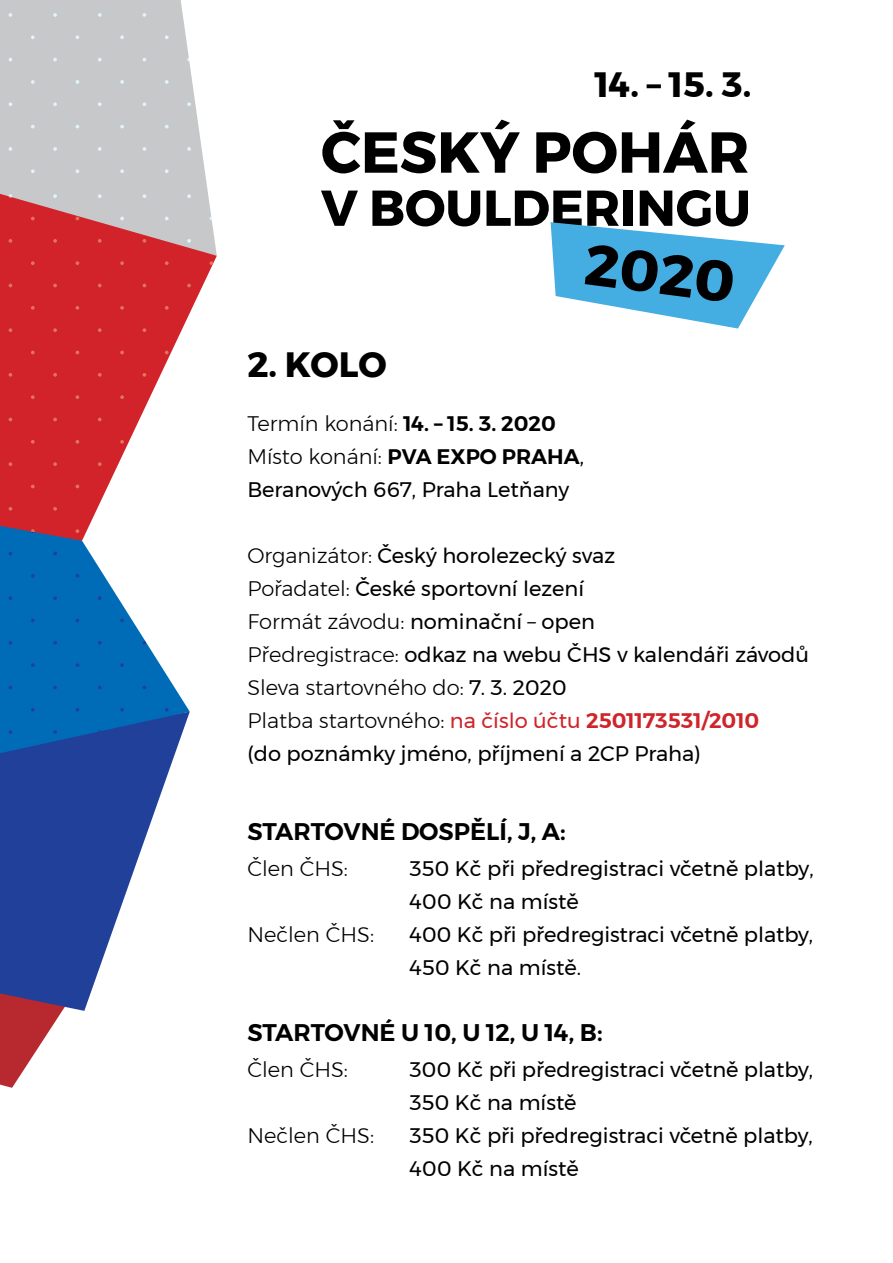
<style>
.page{position:relative;width:893px;height:1263px;background:#fff}
.page>*{position:absolute;margin:0;border:0;box-sizing:border-box;transform-origin:0 0}
.t1{font:700 57.6px "Montserrat";color:#000}
.t2{font:700 50.25px "Montserrat";color:#000}
.t3{font:700 35.1px "Montserrat";color:#000}
.t4{font:600 24px "Montserrat";color:#000}
.t5{font:21px/33px "Montserrat";color:#000}
.t6{font:300 21px "Montserrat";color:#000}
.s1{font-weight:300}
.s2{font-weight:600}
.s3{color:#cf2429}
.s4{font-weight:600;color:#cf2429}
</style>
<div class="page">
<div style="left:0;top:0;width:208px;height:194px;background:#c7c8ca"></div>
<svg style="left:0;top:194px;width:217px;height:332px;fill:#d2232a"></svg>
<svg style="left:0;top:1011px;width:62px;height:77px"></svg>
<svg style="left:0;top:753px;width:176px;height:258px;fill:#21409a"></svg>
<svg style="left:31px;top:261px;width:4px;height:4px"></svg>
<svg style="left:76px;top:261px;width:3px;height:4px"></svg>
<svg style="left:120px;top:261px;width:4px;height:4px"></svg>
<svg style="left:165px;top:261px;width:4px;height:4px"></svg>
<svg style="left:210px;top:261px;width:3px;height:4px"></svg>
<svg style="left:53px;top:284px;width:4px;height:3px"></svg>
<svg style="left:31px;top:306px;width:4px;height:4px"></svg>
<svg style="left:76px;top:306px;width:3px;height:4px"></svg>
<svg style="left:98px;top:284px;width:4px;height:3px"></svg>
<svg style="left:120px;top:306px;width:4px;height:4px"></svg>
<svg style="left:165px;top:306px;width:4px;height:4px"></svg>
<svg style="left:187px;top:284px;width:4px;height:3px"></svg>
<svg style="left:210px;top:306px;width:3px;height:4px"></svg>
<svg style="left:9px;top:328px;width:3px;height:4px"></svg>
<svg style="left:53px;top:328px;width:4px;height:4px"></svg>
<svg style="left:98px;top:328px;width:4px;height:4px"></svg>
<svg style="left:143px;top:328px;width:3px;height:4px"></svg>
<svg style="left:187px;top:328px;width:4px;height:4px"></svg>
<svg style="left:31px;top:351px;width:4px;height:3px"></svg>
<svg style="left:120px;top:351px;width:4px;height:3px"></svg>
<svg style="left:165px;top:351px;width:4px;height:3px"></svg>
<svg style="left:9px;top:373px;width:3px;height:4px"></svg>
<svg style="left:53px;top:373px;width:4px;height:4px"></svg>
<svg style="left:31px;top:395px;width:4px;height:4px"></svg>
<svg style="left:76px;top:395px;width:3px;height:4px"></svg>
<svg style="left:98px;top:373px;width:4px;height:4px"></svg>
<svg style="left:143px;top:373px;width:3px;height:4px"></svg>
<svg style="left:120px;top:395px;width:4px;height:4px"></svg>
<svg style="left:165px;top:395px;width:4px;height:4px"></svg>
<svg style="left:187px;top:373px;width:4px;height:4px"></svg>
<svg style="left:210px;top:395px;width:3px;height:4px"></svg>
<svg style="left:53px;top:418px;width:4px;height:3px"></svg>
<svg style="left:98px;top:418px;width:4px;height:3px"></svg>
<svg style="left:187px;top:418px;width:4px;height:3px"></svg>
<svg style="left:31px;top:440px;width:4px;height:4px"></svg>
<svg style="left:76px;top:440px;width:3px;height:4px"></svg>
<svg style="left:120px;top:440px;width:4px;height:4px"></svg>
<svg style="left:165px;top:440px;width:4px;height:4px"></svg>
<svg style="left:210px;top:440px;width:3px;height:4px"></svg>
<svg style="left:9px;top:462px;width:3px;height:4px"></svg>
<svg style="left:53px;top:462px;width:4px;height:4px"></svg>
<svg style="left:31px;top:485px;width:4px;height:3px"></svg>
<svg style="left:98px;top:462px;width:4px;height:4px"></svg>
<svg style="left:143px;top:462px;width:3px;height:4px"></svg>
<svg style="left:120px;top:485px;width:4px;height:3px"></svg>
<svg style="left:165px;top:485px;width:4px;height:3px"></svg>
<svg style="left:187px;top:462px;width:4px;height:4px"></svg>
<svg style="left:9px;top:507px;width:3px;height:4px"></svg>
<svg style="left:53px;top:507px;width:4px;height:4px"></svg>
<svg style="left:98px;top:507px;width:4px;height:4px"></svg>
<svg style="left:143px;top:507px;width:3px;height:4px"></svg>
<svg style="left:187px;top:507px;width:4px;height:4px"></svg>
<svg style="left:0;top:526px;width:190px;height:227px"></svg>
<svg style="left:120px;top:529px;width:4px;height:4px"></svg>
<svg style="left:165px;top:529px;width:4px;height:4px"></svg>
<svg style="left:9px;top:194px;width:3px;height:4px"></svg>
<svg style="left:53px;top:194px;width:4px;height:4px"></svg>
<svg style="left:31px;top:217px;width:4px;height:3px"></svg>
<svg style="left:98px;top:194px;width:4px;height:4px"></svg>
<svg style="left:143px;top:194px;width:3px;height:4px"></svg>
<svg style="left:120px;top:217px;width:4px;height:3px"></svg>
<svg style="left:165px;top:217px;width:4px;height:3px"></svg>
<svg style="left:187px;top:194px;width:4px;height:4px"></svg>
<svg style="left:9px;top:239px;width:3px;height:4px"></svg>
<svg style="left:53px;top:239px;width:4px;height:4px"></svg>
<svg style="left:98px;top:239px;width:4px;height:4px"></svg>
<svg style="left:143px;top:239px;width:3px;height:4px"></svg>
<svg style="left:187px;top:239px;width:4px;height:4px"></svg>
<svg style="left:9px;top:13px;width:3px;height:4px"></svg>
<svg style="left:53px;top:13px;width:4px;height:4px"></svg>
<svg style="left:31px;top:35px;width:4px;height:4px"></svg>
<svg style="left:76px;top:35px;width:3px;height:4px"></svg>
<svg style="left:98px;top:13px;width:4px;height:4px"></svg>
<svg style="left:143px;top:13px;width:3px;height:4px"></svg>
<svg style="left:120px;top:35px;width:4px;height:4px"></svg>
<svg style="left:165px;top:35px;width:4px;height:4px"></svg>
<svg style="left:187px;top:13px;width:4px;height:4px"></svg>
<svg style="left:53px;top:58px;width:4px;height:3px"></svg>
<svg style="left:98px;top:58px;width:4px;height:3px"></svg>
<svg style="left:187px;top:58px;width:4px;height:3px"></svg>
<svg style="left:31px;top:80px;width:4px;height:4px"></svg>
<svg style="left:76px;top:80px;width:3px;height:4px"></svg>
<svg style="left:120px;top:80px;width:4px;height:4px"></svg>
<svg style="left:165px;top:80px;width:4px;height:4px"></svg>
<svg style="left:9px;top:102px;width:3px;height:4px"></svg>
<svg style="left:53px;top:102px;width:4px;height:4px"></svg>
<svg style="left:31px;top:125px;width:4px;height:3px"></svg>
<svg style="left:98px;top:102px;width:4px;height:4px"></svg>
<svg style="left:143px;top:102px;width:3px;height:4px"></svg>
<svg style="left:120px;top:125px;width:4px;height:3px"></svg>
<svg style="left:165px;top:125px;width:4px;height:3px"></svg>
<svg style="left:187px;top:102px;width:4px;height:4px"></svg>
<svg style="left:9px;top:147px;width:3px;height:4px"></svg>
<svg style="left:53px;top:147px;width:4px;height:4px"></svg>
<svg style="left:98px;top:147px;width:4px;height:4px"></svg>
<svg style="left:143px;top:147px;width:3px;height:4px"></svg>
<svg style="left:187px;top:147px;width:4px;height:4px"></svg>
<svg style="left:31px;top:169px;width:4px;height:4px"></svg>
<svg style="left:76px;top:169px;width:3px;height:4px"></svg>
<svg style="left:120px;top:169px;width:4px;height:4px"></svg>
<svg style="left:165px;top:169px;width:4px;height:4px"></svg>
<svg style="left:551px;top:222px;width:234px;height:106px"></svg>
<h3 class="t3" style="left:595px;top:57px;width:158px">14. – 15. 3.</h3>
<h1 class="t1" style="left:321px;top:106px;width:430px">ČESKÝ POHÁR</h1>
<h2 class="t2" style="left:321px;top:168px;width:431px">V BOULDERINGU</h2>
<h3 class="t3" style="left:247px;top:336px;width:141px">2. KOLO</h3>
<p class="t5" style="left:247px;top:406px;width:338px"><span class="s1">Termín konání:</span> <span class="s2">14. – 15. 3. 2020<br></span><span class="s1">Místo konání:</span> <span class="s2">PVA EXPO PRAHA</span>,<br>Beranových 667, Praha Letňany</p>
<p class="t5" style="left:247px;top:538px;width:563px"><span class="s1">Organizátor:</span> Český horolezecký svaz<br><span class="s1">Pořadatel:</span> České sportovní lezení<br><span class="s1">Formát závodu:</span> nominační – open<br><span class="s1">Předregistrace:</span> odkaz na webu ČHS v kalendáři závodů <span class="s1">Sleva startovného do:</span> 7. 3. 2020<br><span class="s1">Platba startovného:</span> <span class="s3">na číslo účtu</span> <span class="s4">2501173531/2010<br></span>(do poznámky jméno, příjmení a 2CP Praha)</p>
<p class="t4" style="left:247px;top:812px;width:320px">STARTOVNÉ DOSPĚLÍ, J, A:</p>
<p class="t6" style="left:247px;top:852px;width:102px">Člen ČHS:</p>
<p class="t5" style="left:409px;top:851px;width:406px">350 Kč při předregistraci včetně platby,<br>400 Kč na místě</p>
<p class="t6" style="left:247px;top:918px;width:128px">Nečlen ČHS:</p>
<p class="t5" style="left:409px;top:917px;width:405px">400 Kč při předregistraci včetně platby,<br>450 Kč na místě.</p>
<p class="t4" style="left:247px;top:1013px;width:357px">STARTOVNÉ U 10, U 12, U 14, B:</p>
<p class="t6" style="left:247px;top:1053px;width:102px">Člen ČHS:</p>
<p class="t5" style="left:409px;top:1052px;width:405px">300 Kč při předregistraci včetně platby,<br>350 Kč na místě</p>
<p class="t6" style="left:247px;top:1119px;width:128px">Nečlen ČHS:</p>
<p class="t5" style="left:409px;top:1118px;width:405px">350 Kč při předregistraci včetně platby,<br>400 Kč na místě</p>
</div>
